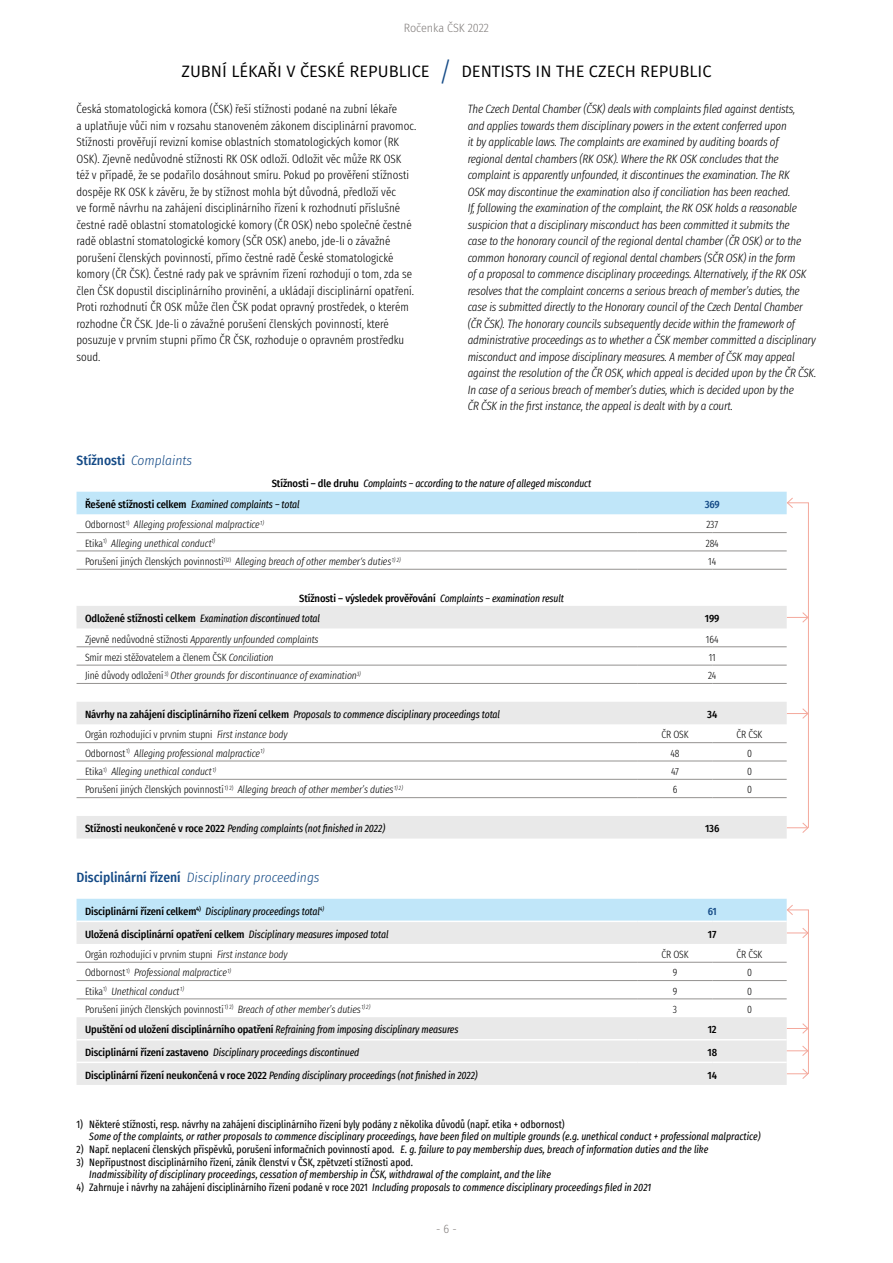
<style>
.page{position:relative;width:893px;height:1263px;background:#fff}
.page>*{position:absolute;margin:0;border:0;box-sizing:border-box;transform-origin:0 0}
.t1{font:16.5px "Fira Sans";color:#000}
.t2{font:italic 300 13.5px "Fira Sans Condensed";color:#144a86}
.t3{font:italic 300 extra-condensed 12px/16.5px "Fira Sans";letter-spacing:-.015em;color:#000}
.t4{font:300 extra-condensed 12px/16.5px "Fira Sans";color:#000}
.t5{font:300 12px "Fira Sans Condensed";color:#807c7a}
.t6{font:italic extra-condensed 10.5px/20.4px "Fira Sans";letter-spacing:-.01em;color:#000}
.t7{font:italic 300 extra-condensed 10.5px "Fira Sans";letter-spacing:-.01em;color:#000}
.t8{font:extra-condensed 10.5px "Fira Sans";color:#000}
.t9{font:300 extra-condensed 10.5px "Fira Sans";letter-spacing:-.01em;color:#000}
.t10{font:500 10.5px "Fira Sans Condensed";letter-spacing:-.01em;color:#000}
.t11{font:500 10.5px "Fira Sans Condensed";color:#144a86}
.s1{font-weight:300;font-size:27px;color:#144a86}
.s2{font-weight:500;font-style:normal}
.s3{font-family:"Fira Sans Condensed";font-weight:500;font-style:normal;font-stretch:normal}
.s4{font-style:normal}
.s5{font-family:"Fira Sans";font-weight:400;font-style:italic;font-stretch:extra-condensed}
.s6{font-style:italic}
</style>
<div class="page">
<div style="left:77px;top:1080px;width:710px;height:5px;background:#e9e9e9"></div>
<svg style="left:77px;top:492px;width:732px;height:342px"></svg>
<svg style="left:77px;top:899px;width:732px;height:181px"></svg>
<p class="t5" style="left:404px;top:20px;width:87px">Ročenka ČSK 2022</p>
<h1 class="t1" style="left:181px;top:59px;width:532px">ZUBNÍ LÉKAŘI V ČESKÉ REPUBLICE <span class="s1">/</span> DENTISTS IN THE CZECH REPUBLIC</h1>
<p class="t4" style="left:77px;top:101px;width:341px">Česká stomatologická komora (ČSK) řeší stížnosti podané na zubní lékaře<br>a uplatňuje vůči nim v rozsahu stanoveném zákonem disciplinární pravomoc.<br>Stížnosti prověřují revizní komise oblastních stomatologických komor (RK OSK). Zjevně nedůvodné stížnosti RK OSK odloží. Odložit věc může RK OSK též v případě, že se podařilo dosáhnout smíru. Pokud po prověření stížnosti dospěje RK OSK k závěru, že by stížnost mohla být důvodná, předloží věc<br>ve formě návrhu na zahájení disciplinárního řízení k rozhodnutí příslušné čestné radě oblastní stomatologické komory (ČR OSK) nebo společné čestné radě oblastní stomatologické komory (SČR OSK) anebo, jde-li o závažné porušení členských povinností, přímo čestné radě České stomatologické komory (ČR ČSK). Čestné rady pak ve správním řízení rozhodují o tom, zda se člen ČSK dopustil disciplinárního provinění, a ukládají disciplinární opatření.<br>Proti rozhodnutí ČR OSK může člen ČSK podat opravný prostředek, o kterém rozhodne ČR ČSK. Jde-li o závažné porušení členských povinností, které posuzuje v prvním stupni přímo ČR ČSK, rozhoduje o opravném prostředku soud.</p>
<p class="t3" style="left:468px;top:101px;width:350px">The Czech Dental Chamber (ČSK) deals with complaints filed against dentists,<br>and applies towards them disciplinary powers in the extent conferred upon<br>it by applicable laws. The complaints are examined by auditing boards of regional dental chambers (RK OSK). Where the RK OSK concludes that the complaint is apparently unfounded, it discontinues the examination. The RK<br>OSK may discontinue the examination also if conciliation has been reached.<br>If, following the examination of the complaint, the RK OSK holds a reasonable suspicion that a disciplinary misconduct has been committed it submits the<br>case to the honorary council of the regional dental chamber (ČR OSK) or to the common honorary council of regional dental chambers (SČR OSK) in the form<br>of a proposal to commence disciplinary proceedings. Alternatively, if the RK OSK resolves that the complaint concerns a serious breach of member’s duties, the case is submitted directly to the Honorary council of the Czech Dental Chamber (ČR ČSK). The honorary councils subsequently decide within the framework of administrative proceedings as to whether a ČSK member committed a disciplinary misconduct and impose disciplinary measures. A member of ČSK may appeal against the resolution of the ČR OSK, which appeal is decided upon by the ČR ČSK.<br>In case of a serious breach of member’s duties, which is decided upon by the<br>ČR ČSK in the first instance, the appeal is dealt with by a court.</p>
<p class="t2" style="left:77px;top:451px;width:117px"><span class="s2">Stížnosti</span> Complaints</p>
<p class="t6" style="left:85px;top:473px;width:508px;text-indent:187px"><span class="s3">Stížnosti – dle druhu</span> Complaints – according to the nature of alleged misconduct<br><span class="s3">Řešené stížnosti celkem</span> Examined complaints – total</p>
<p class="t11" style="left:705px;top:496px;width:17px">369</p>
<p class="t7" style="left:85px;top:517px;width:180px"><span class="s4">Odbornost</span><sup>1)</sup> Alleging professional malpractice<sup>1)</sup></p>
<p class="t9" style="left:706px;top:517px;width:13px">237</p>
<p class="t7" style="left:85px;top:536px;width:132px"><span class="s4">Etika</span><sup>1)</sup> Alleging unethical conduct<sup>1)</sup></p>
<p class="t9" style="left:706px;top:536px;width:15px">284</p>
<p class="t7" style="left:85px;top:554px;width:317px"><span class="s4">Porušení jiných členských povinností</span><sup>1)2)</sup> Alleging breach of other member‘s duties<sup>1)</sup> <sup>2)</sup></p>
<p class="t9" style="left:708px;top:554px;width:9px">14</p>
<p class="t10" style="left:299px;top:590px;width:266px">Stížnosti – výsledek prověřování <span class="s5">Complaints – examination result</span></p>
<p class="t6" style="left:85px;top:608px;width:237px"><span class="s3">Odložené stížnosti celkem</span> Examination discontinued total</p>
<p class="t10" style="left:705px;top:610px;width:16px">199</p>
<p class="t7" style="left:85px;top:631px;width:235px"><span class="s4">Zjevně nedůvodné stížnosti</span> Apparently unfounded complaints</p>
<p class="t9" style="left:706px;top:631px;width:14px">164</p>
<p class="t9" style="left:85px;top:650px;width:190px">Smír mezi stěžovatelem a členem ČSK <span class="s6">Conciliation</span></p>
<p class="t9" style="left:709px;top:650px;width:8px">11</p>
<p class="t7" style="left:85px;top:668px;width:277px"><span class="s4">Jiné důvody odložení</span> <sup>3)</sup> Other grounds for discontinuance of examination<sup>3)</sup></p>
<p class="t9" style="left:708px;top:668px;width:10px">24</p>
<p class="t6" style="left:85px;top:704px;width:417px"><span class="s3">Návrhy na zahájení disciplinárního řízení celkem</span> Proposals to commence disciplinary proceedings total</p>
<p class="t10" style="left:707px;top:706px;width:11px">34</p>
<p class="t9" style="left:85px;top:727px;width:204px">Orgán rozhodující v prvním stupni <span class="s6">First instance body</span></p>
<p class="t9" style="left:661px;top:727px;width:29px">ČR OSK</p>
<p class="t9" style="left:736px;top:727px;width:27px">ČR ČSK</p>
<p class="t7" style="left:85px;top:746px;width:181px"><span class="s4">Odbornost</span><sup>1)</sup> Alleging professional malpractice<sup>1)</sup></p>
<p class="t9" style="left:670px;top:746px;width:11px">48</p>
<p class="t9" style="left:747px;top:746px;width:6px">0</p>
<p class="t7" style="left:85px;top:764px;width:133px"><span class="s4">Etika</span><sup>1)</sup> Alleging unethical conduct<sup>1)</sup></p>
<p class="t9" style="left:671px;top:764px;width:9px">47</p>
<p class="t9" style="left:747px;top:764px;width:6px">0</p>
<p class="t7" style="left:85px;top:782px;width:319px"><span class="s4">Porušení jiných členských povinností</span><sup>1)</sup> <sup>2)</sup> Alleging breach of other member’s duties<sup>1)</sup> <sup>2)</sup></p>
<p class="t9" style="left:673px;top:782px;width:6px">6</p>
<p class="t9" style="left:747px;top:782px;width:6px">0</p>
<p class="t6" style="left:85px;top:818px;width:302px"><span class="s3">Stížnosti neukončené v roce 2022</span> Pending complaints (not finished in 2022)</p>
<p class="t10" style="left:705px;top:820px;width:16px">136</p>
<p class="t2" style="left:77px;top:868px;width:245px"><span class="s2">Disciplinární řízení</span> Disciplinary proceedings</p>
<p class="t6" style="left:85px;top:901px;width:241px"><span class="s3">Disciplinární řízení celkem</span><sup>4)</sup> Disciplinary proceedings total<sup>4)</sup></p>
<p class="t11" style="left:708px;top:903px;width:11px">61</p>
<p class="t10" style="left:85px;top:925px;width:305px">Uložená disciplinární opatření celkem <span class="s5">Disciplinary measures imposed total</span></p>
<p class="t10" style="left:708px;top:925px;width:10px">17</p>
<p class="t9" style="left:85px;top:947px;width:204px">Orgán rozhodující v prvním stupni <span class="s6">First instance body</span></p>
<p class="t9" style="left:661px;top:947px;width:29px">ČR OSK</p>
<p class="t9" style="left:736px;top:947px;width:27px">ČR ČSK</p>
<p class="t7" style="left:85px;top:965px;width:147px"><span class="s4">Odbornost</span><sup>1)</sup> Professional malpractice<sup>1)</sup></p>
<p class="t9" style="left:673px;top:965px;width:6px">9</p>
<p class="t9" style="left:747px;top:965px;width:6px">0</p>
<p class="t7" style="left:85px;top:983px;width:100px"><span class="s4">Etika</span><sup>1)</sup> Unethical conduct<sup>1)</sup></p>
<p class="t9" style="left:673px;top:983px;width:6px">9</p>
<p class="t9" style="left:747px;top:983px;width:6px">0</p>
<p class="t9" style="left:85px;top:1002px;width:287px">Porušení jiných členských povinností<sup>1)</sup> <sup>2)</sup> <span class="s6">Breach of other member’s duties</span><sup>1)</sup> <sup>2)</sup></p>
<p class="t9" style="left:673px;top:1002px;width:6px">3</p>
<p class="t9" style="left:747px;top:1002px;width:6px">0</p>
<p class="t6" style="left:85px;top:1019px;width:375px"><span class="s3">Upuštění od uložení disciplinárního opatření</span> Refraining from imposing disciplinary measures</p>
<p class="t10" style="left:708px;top:1021px;width:10px">12</p>
<p class="t6" style="left:85px;top:1042px;width:276px"><span class="s3">Disciplinární řízení zastaveno</span> Disciplinary proceedings discontinued</p>
<p class="t10" style="left:707px;top:1044px;width:11px">18</p>
<p class="t6" style="left:85px;top:1064px;width:394px"><span class="s3">Disciplinární řízení neukončená v roce 2022</span> Pending disciplinary proceedings (not finished in 2022)</p>
<p class="t10" style="left:707px;top:1066px;width:11px">14</p>
<p class="t8" style="left:77px;top:1116px;width:490px">1) Některé stížnosti, resp. návrhy na zahájení disciplinárního řízení byly podány z několika důvodů (např. etika + odbornost)</p>
<p class="t6" style="left:89px;top:1126px;width:673px">Some of the complaints, or rather proposals to commence disciplinary proceedings, have been filed on multiple grounds (e.g. unethical conduct + professional malpractice)</p>
<p class="t8" style="left:77px;top:1141px;width:633px">2) Např. neplacení členských příspěvků, porušení informačních povinností apod. <span class="s6">E. g. failure to pay membership dues, breach of information duties and the like</span></p>
<p class="t8" style="left:77px;top:1154px;width:338px">3) Nepřípustnost disciplinárního řízení, zánik členství v ČSK, zpětvzetí stížnosti apod.</p>
<p class="t6" style="left:89px;top:1164px;width:463px">Inadmissibility of disciplinary proceedings, cessation of membership in ČSK, withdrawal of the complaint, and the like</p>
<p class="t8" style="left:77px;top:1179px;width:576px">4) Zahrnuje i návrhy na zahájení disciplinárního řízení podané v roce 2021 <span class="s6">Including proposals to commence disciplinary proceedings filed in 2021</span></p>
<p class="t5" style="left:436px;top:1220px;width:22px">- 6 -</p>
</div>
